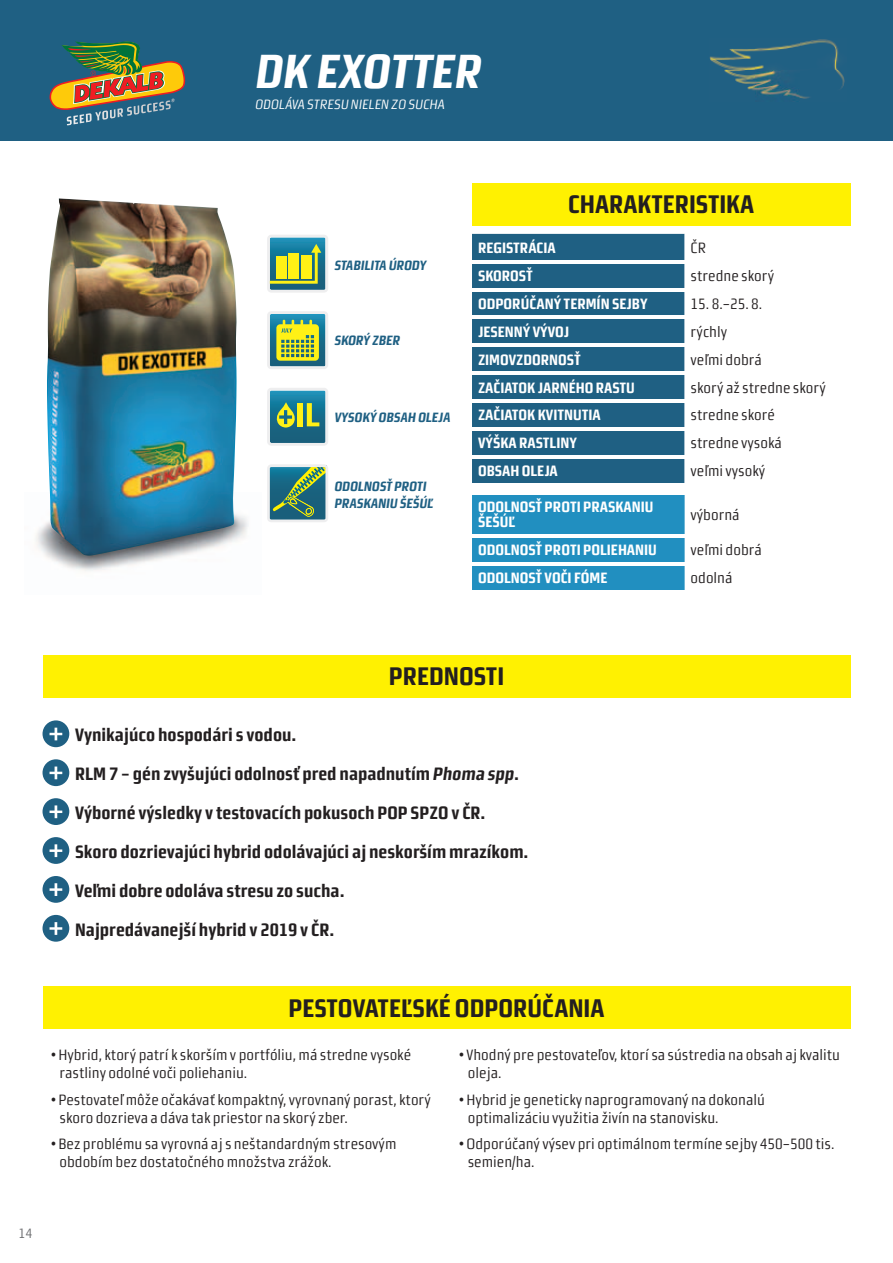
<style>
.page{position:relative;width:893px;height:1263px;background:#fff}
.page>*{position:absolute;margin:0;border:0;box-sizing:border-box;transform-origin:0 0}
.t1{font:italic 700 48px "Morgan Sans Cond";color:#fff}
.t2{font:700 25.5px "Morgan Sans Cond";color:#231f20}
.t3{font:700 18px/38.8px "Morgan Sans Cond";color:#231f20}
.t4{font:15px/18px "Morgan Sans Cond";color:#231f20}
.t5{font:700 15px/15px "Morgan Sans Cond";color:#fff}
.t6{font:italic 700 13.5px/16.2px "Morgan Sans Cond";color:#1f6083}
.t7{font:italic 13.5px "Morgan Sans Cond";color:#fff}
.t8{font:13.5px "Morgan Sans Cond";color:#6c6d70}
.s1{font-style:italic}
</style>
<div class="page">
<div style="left:0;top:0;width:893px;height:140px;background:#1f6083"></div>
<svg style="left:50px;top:41px;width:135px;height:79px"></svg>
<img style="left:709px;top:39px;width:136px;height:60px">
<img style="left:36px;top:514px;width:213px;height:57px">
<img style="left:47px;top:198px;width:190px;height:358px">
<div style="left:472px;top:234px;width:213px;height:249px;background:#1f6083"></div>
<div style="left:472px;top:495px;width:213px;height:95px;background:#218fc0"></div>
<hr style="left:472px;top:260px;width:213px;height:3px;background:#fff">
<hr style="left:472px;top:288px;width:213px;height:3px;background:#fff">
<hr style="left:472px;top:344px;width:213px;height:3px;background:#fff">
<hr style="left:472px;top:372px;width:213px;height:3px;background:#fff">
<hr style="left:472px;top:427px;width:213px;height:3px;background:#fff">
<hr style="left:472px;top:455px;width:213px;height:3px;background:#fff">
<hr style="left:472px;top:562px;width:213px;height:3px;background:#fff">
<hr style="left:472px;top:316px;width:213px;height:3px;background:#fff">
<hr style="left:472px;top:399px;width:213px;height:3px;background:#fff">
<hr style="left:472px;top:534px;width:213px;height:3px;background:#fff">
<svg style="left:267px;top:311px;width:61px;height:58px;background:#92b678"></svg>
<svg style="left:267px;top:235px;width:61px;height:58px;background:#86b17f"></svg>
<svg style="left:267px;top:388px;width:61px;height:58px;background:#609a90"></svg>
<div style="left:43px;top:655px;width:807px;height:42px;background:#fff101"></div>
<div style="left:43px;top:720px;width:26px;height:27px;background:#1f6083;border-radius:50%"></div>
<svg style="left:50px;top:728px;width:12px;height:12px"></svg>
<div style="left:43px;top:759px;width:26px;height:27px;background:#1f6083;border-radius:50%"></div>
<svg style="left:50px;top:766px;width:12px;height:13px"></svg>
<div style="left:43px;top:798px;width:26px;height:27px;background:#1f6083;border-radius:50%"></div>
<svg style="left:50px;top:805px;width:12px;height:13px"></svg>
<div style="left:43px;top:837px;width:26px;height:27px;background:#1f6083;border-radius:50%"></div>
<svg style="left:50px;top:844px;width:12px;height:13px"></svg>
<div style="left:43px;top:876px;width:26px;height:27px;background:#1f6083;border-radius:50%"></div>
<svg style="left:50px;top:883px;width:12px;height:13px"></svg>
<div style="left:43px;top:915px;width:26px;height:27px;background:#1f6083;border-radius:50%"></div>
<svg style="left:50px;top:922px;width:12px;height:13px"></svg>
<div style="left:43px;top:986px;width:807px;height:43px;background:#fff101"></div>
<svg style="left:267px;top:464px;width:61px;height:58px;background:#5a9085"></svg>
<div style="left:472px;top:183px;width:378px;height:42px;background:#fff101"></div>
<h1 class="t1" style="left:255px;top:43px;width:228px">DK EXOTTER</h1>
<p class="t7" style="left:255px;top:96px;width:191px">ODOLÁVA STRESU NIELEN ZO SUCHA</p>
<p class="t6" style="left:334px;top:257px;width:94px">STABILITA ÚRODY</p>
<p class="t6" style="left:334px;top:333px;width:67px">SKORÝ ZBER</p>
<p class="t6" style="left:334px;top:409px;width:118px">VYSOKÝ OBSAH OLEJA</p>
<p class="t6" style="left:334px;top:479px;width:100px">ODOLNOSŤ PROTI<br>PRASKANIU ŠEŠÚĽ</p>
<h2 class="t2" style="left:568px;top:189px;width:187px">CHARAKTERISTIKA</h2>
<p class="t5" style="left:478px;top:241px;width:79px">REGISTRÁCIA</p>
<p class="t4" style="left:691px;top:239px;width:17px">ČR</p>
<p class="t5" style="left:478px;top:269px;width:56px">SKOROSŤ</p>
<p class="t4" style="left:691px;top:267px;width:85px">stredne skorý</p>
<p class="t5" style="left:478px;top:297px;width:171px">ODPORÚČANÝ TERMÍN SEJBY</p>
<p class="t4" style="left:691px;top:295px;width:73px">15. 8.–25. 8.</p>
<p class="t5" style="left:478px;top:324px;width:93px">JESENNÝ VÝVOJ</p>
<p class="t4" style="left:691px;top:323px;width:38px">rýchly</p>
<p class="t5" style="left:478px;top:352px;width:104px">ZIMOVZDORNOSŤ</p>
<p class="t4" style="left:691px;top:351px;width:73px">veľmi dobrá</p>
<p class="t5" style="left:478px;top:380px;width:158px">ZAČIATOK JARNÉHO RASTU</p>
<p class="t4" style="left:691px;top:379px;width:137px">skorý až stredne skorý</p>
<p class="t5" style="left:478px;top:408px;width:124px">ZAČIATOK KVITNUTIA</p>
<p class="t4" style="left:691px;top:406px;width:86px">stredne skoré</p>
<p class="t5" style="left:478px;top:436px;width:100px">VÝŠKA RASTLINY</p>
<p class="t4" style="left:691px;top:434px;width:93px">stredne vysoká</p>
<p class="t5" style="left:478px;top:464px;width:81px">OBSAH OLEJA</p>
<p class="t4" style="left:691px;top:462px;width:76px">veľmi vysoký</p>
<p class="t5" style="left:478px;top:500px;width:177px">ODOLNOSŤ PROTI PRASKANIU<br>ŠEŠÚĽ</p>
<p class="t4" style="left:691px;top:506px;width:51px">výborná</p>
<p class="t5" style="left:478px;top:543px;width:180px">ODOLNOSŤ PROTI POLIEHANIU</p>
<p class="t4" style="left:691px;top:541px;width:73px">veľmi dobrá</p>
<p class="t5" style="left:478px;top:571px;width:131px">ODOLNOSŤ VOČI FÓME</p>
<p class="t4" style="left:691px;top:569px;width:43px">odolná</p>
<h2 class="t2" style="left:389px;top:661px;width:117px">PREDNOSTI</h2>
<p class="t3" style="left:75px;top:716px;width:455px">Vynikajúco hospodári s vodou.<br>RLM 7 – gén zvyšujúci odolnosť pred napadnutím <span class="s1">Phoma spp</span>.<br>Výborné výsledky v testovacích pokusoch POP SPZO v ČR.<br>Skoro dozrievajúci hybrid odolávajúci aj neskorším mrazíkom.<br>Veľmi dobre odoláva stresu zo sucha.<br>Najpredávanejší hybrid v 2019 v ČR.</p>
<h2 class="t2" style="left:288px;top:992px;width:318px">PESTOVATEĽSKÉ ODPORÚČANIA</h2>
<p class="t4" style="left:60px;top:1046px;width:353px;text-indent:-9px">• Hybrid, ktorý patrí k skorším v portfóliu, má stredne vysoké rastliny odolné voči poliehaniu.</p>
<p class="t4" style="left:60px;top:1091px;width:373px;text-indent:-9px">• Pestovateľ môže očakávať kompaktný, vyrovnaný porast, ktorý skoro dozrieva a dáva tak priestor na skorý zber.</p>
<p class="t4" style="left:60px;top:1135px;width:338px;text-indent:-9px">• Bez problému sa vyrovná aj s neštandardným stresovým obdobím bez dostatočného množstva zrážok.</p>
<p class="t4" style="left:468px;top:1046px;width:374px;text-indent:-9px">• Vhodný pre pestovateľov, ktorí sa sústredia na obsah aj kvalitu oleja.</p>
<p class="t4" style="left:468px;top:1091px;width:299px;text-indent:-9px">• Hybrid je geneticky naprogramovaný na dokonalú optimalizáciu využitia živín na stanovisku.</p>
<p class="t4" style="left:468px;top:1135px;width:368px;text-indent:-9px">• Odporúčaný výsev pri optimálnom termíne sejby 450–500 tis. semien/ha.</p>
<p class="t8" style="left:19px;top:1225px;width:15px">14</p>
</div>
